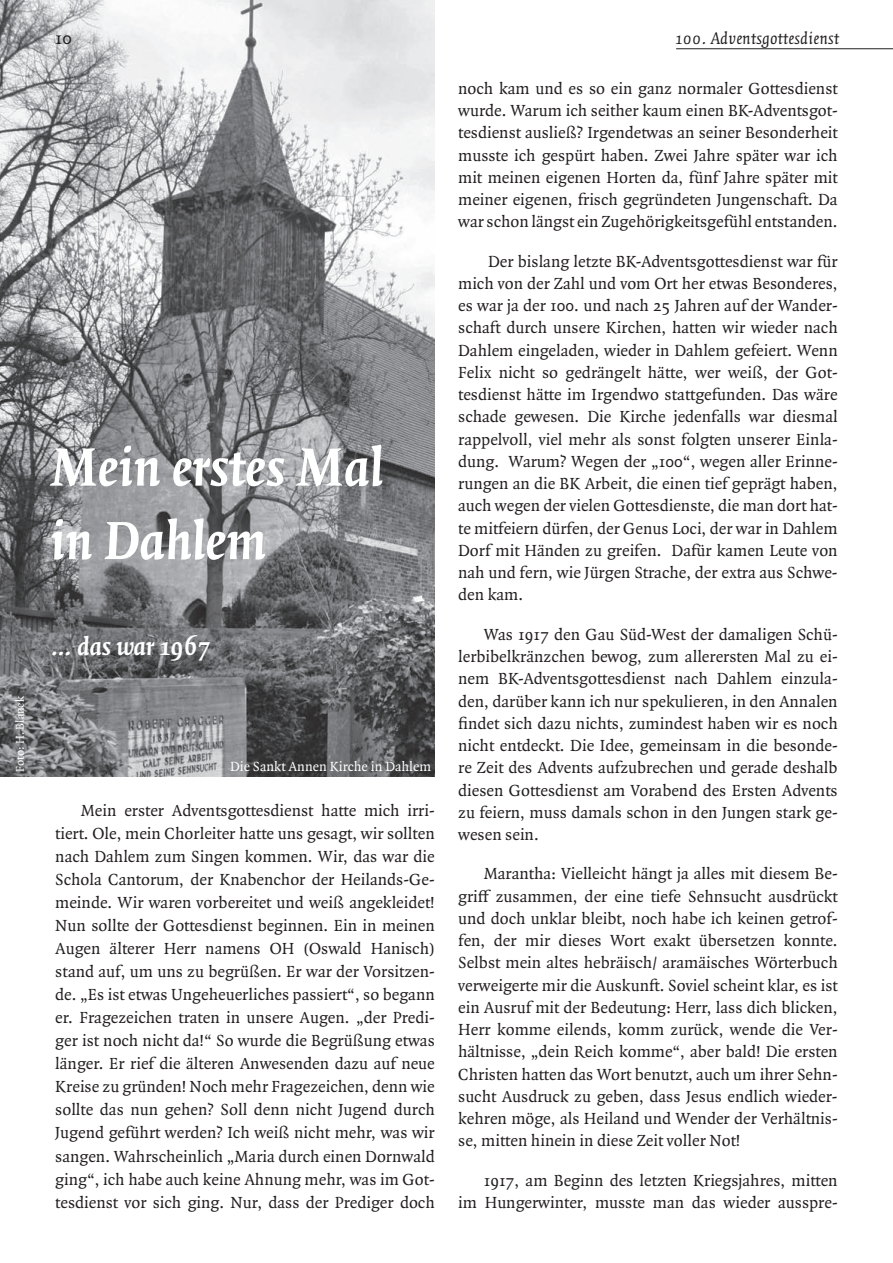
<style>
.page{position:relative;width:893px;height:1263px;background:#fff}
.page>*{position:absolute;margin:0;border:0;box-sizing:border-box;transform-origin:0 0}
.t1{font:italic 700 57px/73.5px "Quadraat OT";color:#fff}
.t2{font:italic 700 27px "Quadraat OT";color:#fff}
.t3{font:18.75px "Quadraat OT";color:#231f20}
.t4{font:italic 18px "Quadraat OT";letter-spacing:.015em;color:#231f20}
.t5{font:17.25px/22.2px "Quadraat OT";color:#231f20;text-align:justify}
.t6{font:14.25px "Quadraat OT";color:#fff}
.t7{font:12px "Quadraat OT";color:#fff}
</style>
<div class="page">
<img style="left:0;top:0;width:435px;height:777px">
<hr style="left:676px;top:48px;width:217px;height:1px;background:#231f20">
<p class="t7" style="left:13px;top:772px;width:77px;rotate:-90deg">Foto: H. Blanck</p>
<p class="t3" style="left:55px;top:28px;width:18px">10</p>
<p class="t4" style="left:675px;top:29px;width:165px">100. Adventsgottesdienst</p>
<h1 class="t1" style="left:50px;top:432px;width:335px">Mein erstes Mal in Dahlem</h1>
<h2 class="t2" style="left:50px;top:632px;width:162px">… das war 1967</h2>
<p class="t6" style="left:230px;top:759px;width:202px">Die Sankt Annen Kirche in Dahlem</p>
<p class="t5" style="left:55px;top:799px;width:381px;line-height:23.1px;text-indent:26px">Mein erster Adventsgottesdienst hatte mich irri&shy;tiert. Ole, mein Chorleiter hatte uns gesagt, wir sollten nach Dahlem zum Singen kommen. Wir, das war die Schola Cantorum, der Knabenchor der Heilands-Ge&shy;meinde. Wir waren vorbereitet und weiß angekleidet!<br>Nun sollte der Gottesdienst beginnen. Ein in meinen Augen älterer Herr namens OH (Oswald Hanisch) stand auf, um uns zu begrüßen. Er war der Vorsitzen&shy;de. „Es ist etwas Ungeheuerliches passiert“, so begann er. Fragezeichen traten in unsere Augen. „der Predi&shy;ger ist noch nicht da!“ So wurde die Begrüßung etwas länger. Er rief die älteren Anwesenden dazu auf neue Kreise zu gründen! Noch mehr Fragezeichen, denn wie sollte das nun gehen? Soll denn nicht Jugend durch Jugend geführt werden? Ich weiß nicht mehr, was wir sangen. Wahrscheinlich „Maria durch einen Dornwald ging“, ich habe auch keine Ahnung mehr, was im Got&shy;tesdienst vor sich ging. Nur, dass der Prediger doch</p>
<p class="t5" style="left:458px;top:78px;width:381px">noch kam und es so ein ganz normaler Gottesdienst wurde. Warum ich seither kaum einen BK-Adventsgot&shy;tesdienst ausließ? Irgendetwas an seiner Besonderheit musste ich gespürt haben. Zwei Jahre später war ich mit meinen eigenen Horten da, fünf Jahre später mit meiner eigenen, frisch gegründeten Jungenschaft. Da war schon längst ein Zugehörigkeitsgefühl entstanden.</p>
<p class="t5" style="left:458px;top:250px;width:381px;text-indent:30px">Der bislang letzte BK-Adventsgottesdienst war für mich von der Zahl und vom Ort her etwas Besonderes, es war ja der 100. und nach 25 Jahren auf der Wander&shy;schaft durch unsere Kirchen, hatten wir wieder nach Dahlem eingeladen, wieder in Dahlem gefeiert. Wenn Felix nicht so gedrängelt hätte, wer weiß, der Got&shy;tesdienst hätte im Irgendwo stattgefunden. Das wäre schade gewesen. Die Kirche jedenfalls war diesmal rappelvoll, viel mehr als sonst folgten unserer Einla&shy;dung. Warum? Wegen der „100“, wegen aller Erinne&shy;rungen an die BK Arbeit, die einen tief geprägt haben, auch wegen der vielen Gottesdienste, die man dort hat&shy;te mitfeiern dürfen, der Genus Loci, der war in Dahlem Dorf mit Händen zu greifen. Dafür kamen Leute von nah und fern, wie Jürgen Strache, der extra aus Schwe&shy;den kam.</p>
<p class="t5" style="left:458px;top:623px;width:381px;text-indent:26px">Was 1917 den Gau Süd-West der damaligen Schü&shy;lerbibelkränzchen bewog, zum allerersten Mal zu ei&shy;nem BK-Adventsgottesdienst nach Dahlem einzula&shy;den, darüber kann ich nur spekulieren, in den Annalen findet sich dazu nichts, zumindest haben wir es noch nicht entdeckt. Die Idee, gemeinsam in die besonde&shy;re Zeit des Advents aufzubrechen und gerade deshalb diesen Gottesdienst am Vorabend des Ersten Advents zu feiern, muss damals schon in den Jungen stark ge&shy;wesen sein.</p>
<p class="t5" style="left:458px;top:863px;width:381px;text-indent:26px">Marantha: Vielleicht hängt ja alles mit diesem Be&shy;griff zusammen, der eine tiefe Sehnsucht ausdrückt und doch unklar bleibt, noch habe ich keinen getrof&shy;fen, der mir dieses Wort exakt übersetzen konnte.<br>Selbst mein altes hebräisch/ aramäisches Wörterbuch verweigerte mir die Auskunft. Soviel scheint klar, es ist ein Ausruf mit der Bedeutung: Herr, lass dich blicken, Herr komme eilends, komm zurück, wende die Ver&shy;hältnisse, „dein Reich komme“, aber bald! Die ersten Christen hatten das Wort benutzt, auch um ihrer Sehn&shy;sucht Ausdruck zu geben, dass Jesus endlich wieder&shy;kehren möge, als Heiland und Wender der Verhältnis&shy;se, mitten hinein in diese Zeit voller Not!</p>
<p class="t5" style="left:458px;top:1169px;width:381px;text-align:right">1917, am Beginn des letzten Kriegsjahres, mitten<br>im Hungerwinter, musste man das wieder ausspre-</p>
</div>
